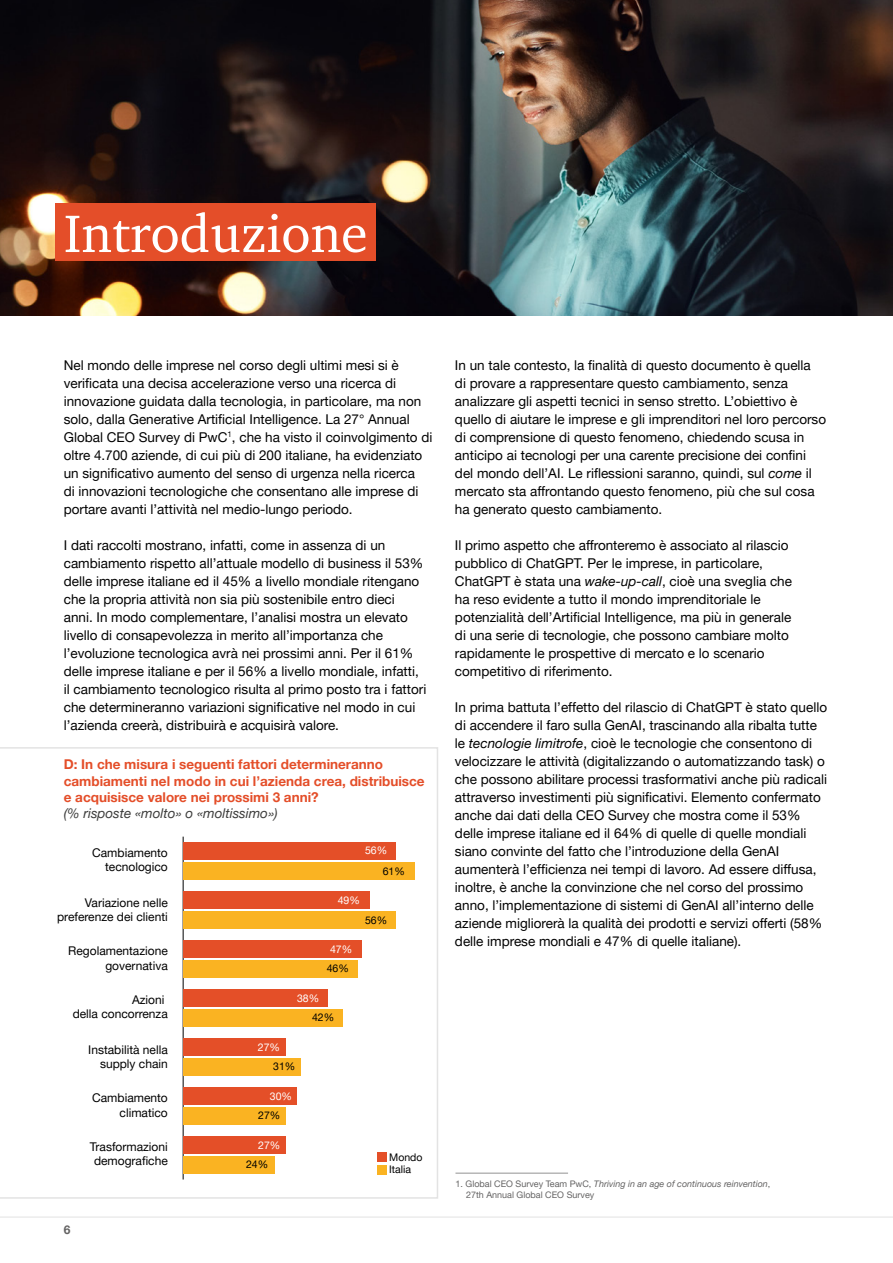
<style>
.page{position:relative;width:893px;height:1263px;background:#fff}
.page>*{position:absolute;margin:0;border:0;box-sizing:border-box;transform-origin:0 0}
.t1{font:54px "ITC Charter Com";color:#fff}
.t2{font:13.5px/18px "Helvetica Neue LT Pro";color:#000}
.t3{font:700 13.5px/16.2px "Helvetica Neue LT Pro";color:#e44e29}
.t4{font:italic 13.5px "Helvetica Neue LT Pro";color:#3c3c3b}
.t5{font:12px/14.4px "Helvetica Neue LT Pro";color:#000;text-align:right}
.t6{font:700 12px "Helvetica Neue LT Pro";color:#646363}
.t7{font:10.5px/12.6px "Helvetica Neue LT Pro";color:#000}
.t8{font:10.5px "Helvetica Neue LT Pro";color:#fff}
.t9{font:9px/10.8px "Helvetica Neue LT Pro";color:#646363}
.s1{font-style:italic}
</style>
<div class="page">
<hr style="left:0;top:1217px;width:893px;height:1px;background:#e3e3e3">
<svg style="left:0;top:747px;width:438px;height:452px"></svg>
<div style="left:377px;top:1152px;width:9px;height:10px;background:#e44f28"></div>
<div style="left:377px;top:1165px;width:9px;height:9px;background:#fab322"></div>
<hr style="left:183px;top:837px;width:1px;height:342px;background:#010202">
<div style="left:183px;top:862px;width:232px;height:18px;background:#fab322"></div>
<div style="left:183px;top:911px;width:213px;height:18px;background:#fab322"></div>
<div style="left:183px;top:960px;width:175px;height:18px;background:#fab322"></div>
<div style="left:183px;top:1009px;width:160px;height:18px;background:#fab322"></div>
<div style="left:183px;top:1058px;width:118px;height:18px;background:#fab322"></div>
<div style="left:183px;top:1107px;width:103px;height:18px;background:#fab322"></div>
<div style="left:183px;top:1156px;width:91px;height:17px;background:#fab322"></div>
<div style="left:183px;top:842px;width:213px;height:18px;background:#e44f28"></div>
<div style="left:183px;top:891px;width:186px;height:18px;background:#e44f28"></div>
<div style="left:183px;top:940px;width:179px;height:18px;background:#e44f28"></div>
<div style="left:183px;top:989px;width:145px;height:18px;background:#e44f28"></div>
<div style="left:183px;top:1038px;width:103px;height:18px;background:#e44f28"></div>
<div style="left:183px;top:1087px;width:114px;height:18px;background:#e44f28"></div>
<div style="left:183px;top:1136px;width:103px;height:18px;background:#e44f28"></div>
<img style="left:0;top:0;width:893px;height:316px">
<div style="left:55px;top:203px;width:321px;height:58px;background:#e44e29"></div>
<hr style="left:455px;top:1173px;width:113px;height:1px;background:#929292">
<h1 class="t1" style="left:64px;top:200px;width:305px">Introduzione</h1>
<p class="t2" style="left:64px;top:356px;width:370px">Nel mondo delle imprese nel corso degli ultimi mesi si è verificata una decisa accelerazione verso una ricerca di innovazione guidata dalla tecnologia, in particolare, ma non solo, dalla Generative Artificial Intelligence. La 27° Annual Global CEO Survey di PwC<sup>1</sup>, che ha visto il coinvolgimento di oltre 4.700 aziende, di cui più di 200 italiane, ha evidenziato un significativo aumento del senso di urgenza nella ricerca<br>di innovazioni tecnologiche che consentano alle imprese di portare avanti l’attività nel medio-lungo periodo.</p>
<p class="t2" style="left:64px;top:536px;width:364px">I dati raccolti mostrano, infatti, come in assenza di un cambiamento rispetto all’attuale modello di business il 53% delle imprese italiane ed il 45% a livello mondiale ritengano che la propria attività non sia più sostenibile entro dieci anni. In modo complementare, l’analisi mostra un elevato livello di consapevolezza in merito all’importanza che l’evoluzione tecnologica avrà nei prossimi anni. Per il 61% delle imprese italiane e per il 56% a livello mondiale, infatti, il cambiamento tecnologico risulta al primo posto tra i fattori che determineranno variazioni significative nel modo in cui l’azienda creerà, distribuirà e acquisirà valore.</p>
<p class="t3" style="left:64px;top:756px;width:362px">D: In che misura i seguenti fattori determineranno cambiamenti nel modo in cui l’azienda crea, distribuisce e acquisisce valore nei prossimi 3 anni?</p>
<p class="t4" style="left:64px;top:805px;width:215px">(% risposte «molto» o «moltissimo»)</p>
<p class="t5" style="left:92px;top:845px;width:77px">Cambiamento tecnologico</p>
<p class="t5" style="left:57px;top:895px;width:112px">Variazione nelle preferenze dei clienti</p>
<p class="t5" style="left:68px;top:944px;width:101px">Regolamentazione governativa</p>
<p class="t5" style="left:73px;top:992px;width:97px">Azioni<br>della concorrenza</p>
<p class="t5" style="left:88px;top:1042px;width:81px">Instabilità nella supply chain</p>
<p class="t5" style="left:92px;top:1090px;width:77px">Cambiamento climatico</p>
<p class="t5" style="left:90px;top:1139px;width:79px;text-align:center">Trasformazioni demografiche</p>
<p class="t6" style="left:64px;top:1222px;width:8px">6</p>
<p class="t8" style="left:365px;top:844px;width:24px">56%</p>
<p class="t7" style="left:383px;top:865px;width:24px">61%</p>
<p class="t8" style="left:338px;top:893px;width:24px">49%</p>
<p class="t8" style="left:297px;top:992px;width:24px">38%</p>
<p class="t8" style="left:330px;top:943px;width:24px">47%</p>
<p class="t7" style="left:327px;top:962px;width:24px">46%</p>
<p class="t8" style="left:258px;top:1041px;width:24px">27%</p>
<p class="t7" style="left:273px;top:1060px;width:24px">31%</p>
<p class="t8" style="left:270px;top:1090px;width:24px">30%</p>
<p class="t7" style="left:258px;top:1109px;width:24px">27%</p>
<p class="t8" style="left:258px;top:1138px;width:24px">27%</p>
<p class="t7" style="left:246px;top:1157px;width:24px">24%</p>
<p class="t7" style="left:312px;top:1011px;width:24px">42%</p>
<p class="t7" style="left:365px;top:913px;width:24px">56%</p>
<p class="t7" style="left:389px;top:1150px;width:35px">Mondo<br>Italia</p>
<p class="t2" style="left:455px;top:356px;width:373px">In un tale contesto, la finalità di questo documento è quella<br>di provare a rappresentare questo cambiamento, senza analizzare gli aspetti tecnici in senso stretto. L’obiettivo è quello di aiutare le imprese e gli imprenditori nel loro percorso di comprensione di questo fenomeno, chiedendo scusa in anticipo ai tecnologi per una carente precisione dei confini del mondo dell’AI. Le riflessioni saranno, quindi, sul <span class="s1">come</span> il mercato sta affrontando questo fenomeno, più che sul cosa ha generato questo cambiamento.</p>
<p class="t2" style="left:455px;top:536px;width:339px">Il primo aspetto che affronteremo è associato al rilascio pubblico di ChatGPT. Per le imprese, in particolare, ChatGPT è stata una <span class="s1">wake-up-call</span>, cioè una sveglia che ha reso evidente a tutto il mondo imprenditoriale le potenzialità dell’Artificial Intelligence, ma più in generale di una serie di tecnologie, che possono cambiare molto rapidamente le prospettive di mercato e lo scenario competitivo di riferimento.</p>
<p class="t2" style="left:455px;top:698px;width:374px">In prima battuta l’effetto del rilascio di ChatGPT è stato quello di accendere il faro sulla GenAI, trascinando alla ribalta tutte le <span class="s1">tecnologie limitrofe</span>, cioè le tecnologie che consentono di velocizzare le attività (digitalizzando o automatizzando task) o che possono abilitare processi trasformativi anche più radicali attraverso investimenti più significativi. Elemento confermato anche dai dati della CEO Survey che mostra come il 53% delle imprese italiane ed il 64% di quelle di quelle mondiali siano convinte del fatto che l’introduzione della GenAI aumenterà l’efficienza nei tempi di lavoro. Ad essere diffusa, inoltre, è anche la convinzione che nel corso del prossimo anno, l’implementazione di sistemi di GenAI all’interno delle aziende migliorerà la qualità dei prodotti e servizi offerti (58% delle imprese mondiali e 47% di quelle italiane).</p>
<p class="t9" style="left:466px;top:1178px;width:306px;text-indent:-11px">1. Global CEO Survey Team PwC, <span class="s1">Thriving in an age of continuous reinvention</span>,<br>27th Annual Global CEO Survey</p>
</div>
